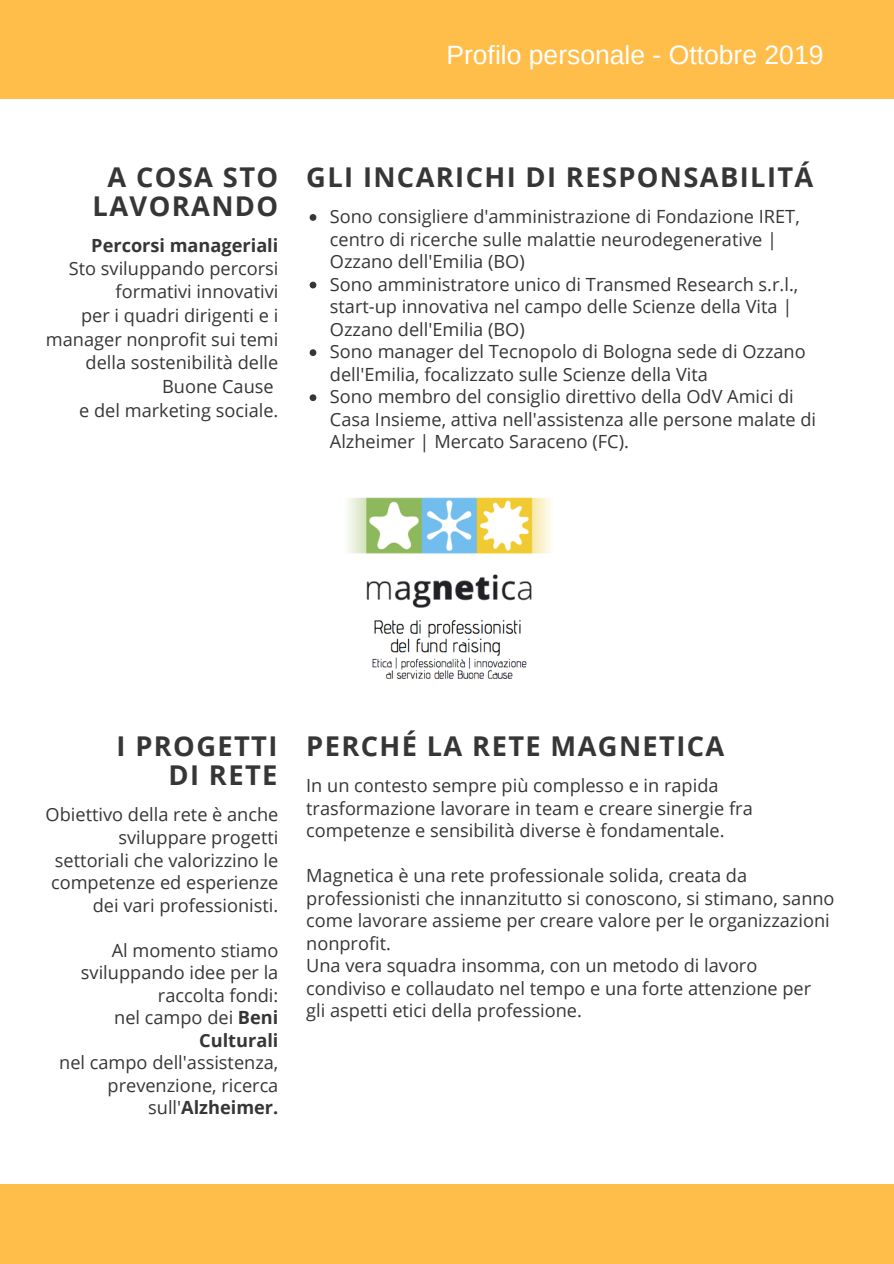
<style>
.page{position:relative;width:894px;height:1264px;background:#fff}
.page>*{position:absolute;margin:0;border:0;box-sizing:border-box;transform-origin:0 0}
.t1{font:700 27.3px/29.2px "Open Sans";letter-spacing:.05em;color:#363636;text-align:center}
.t2{font:26.55px "Arimo";color:#fff}
.t3{font:18.15px/22.5px "Open Sans";color:#363636;text-align:right}
.t4{font:700 18.15px "Open Sans";color:#363636}
.s1{font-weight:700}
</style>
<div class="page">
<svg style="left:309px;top:214px;width:7px;height:7px"></svg>
<svg style="left:309px;top:282px;width:7px;height:6px"></svg>
<svg style="left:309px;top:349px;width:7px;height:7px"></svg>
<svg style="left:309px;top:394px;width:7px;height:7px"></svg>
<div style="left:0;top:1183px;width:893px;height:80px;background:#ffbd4a"></div>
<div style="left:0;top:0;width:893px;height:99px;background:#ffbd4a"></div>
<img style="left:348px;top:497px;width:204px;height:182px">
<h2 class="t2" style="left:446px;top:40px;width:378px">Profilo personale - Ottobre 2019</h2>
<h1 class="t1" style="left:93px;top:162px;width:187px">A COSA STO<br>LAVORANDO</h1>
<p class="t4" style="left:91px;top:232px;width:188px">Percorsi manageriali</p>
<p class="t3" style="left:46px;top:256px;width:234px;line-height:23.7px">Sto sviluppando percorsi formativi innovativi<br>per i quadri dirigenti e i manager nonprofit sui temi della sostenibilità delle<br>Buone Cause<br>e del marketing sociale.</p>
<h1 class="t1" style="left:306px;top:162px;width:508px">GLI INCARICHI DI RESPONSABILITÁ</h1>
<p class="t3" style="left:330px;top:205px;width:487px;text-align:left">Sono consigliere d'amministrazione di Fondazione IRET, centro di ricerche sulle malattie neurodegenerative | Ozzano dell'Emilia (BO)<br>Sono amministratore unico di Transmed Research s.r.l., start-up innovativa nel campo delle Scienze della Vita | Ozzano dell'Emilia (BO)<br>Sono manager del Tecnopolo di Bologna sede di Ozzano dell'Emilia, focalizzato sulle Scienze della Vita<br>Sono membro del consiglio direttivo della OdV Amici di Casa Insieme, attiva nell'assistenza alle persone malate di Alzheimer | Mercato Saraceno (FC).</p>
<h1 class="t1" style="left:116px;top:730px;width:162px;text-align:right">I PROGETTI<br>DI RETE</h1>
<p class="t3" style="left:46px;top:803px;width:234px">Obiettivo della rete è anche sviluppare progetti settoriali che valorizzino le competenze ed esperienze dei vari professionisti.</p>
<p class="t3" style="left:81px;top:938px;width:199px">Al momento stiamo sviluppando idee per la raccolta fondi:<br>nel campo dei <span class="s1">Beni<br>Culturali</span></p>
<p class="t3" style="left:59px;top:1050px;width:221px">nel campo dell'assistenza, prevenzione, ricerca sull'<span class="s1">Alzheimer.</span></p>
<h1 class="t1" style="left:306px;top:730px;width:419px">PERCHÉ LA RETE MAGNETICA</h1>
<p class="t3" style="left:306px;top:773px;width:448px;text-align:left">In un contesto sempre più complesso e in rapida trasformazione lavorare in team e creare sinergie fra competenze e sensibilità diverse è fondamentale.</p>
<p class="t3" style="left:306px;top:864px;width:529px;text-align:left">Magnetica è una rete professionale solida, creata da professionisti che innanzitutto si conoscono, si stimano, sanno come lavorare assieme per creare valore per le organizzazioni nonprofit.<br>Una vera squadra insomma, con un metodo di lavoro condiviso e collaudato nel tempo e una forte attenzione per gli aspetti etici della professione.</p>
</div>
